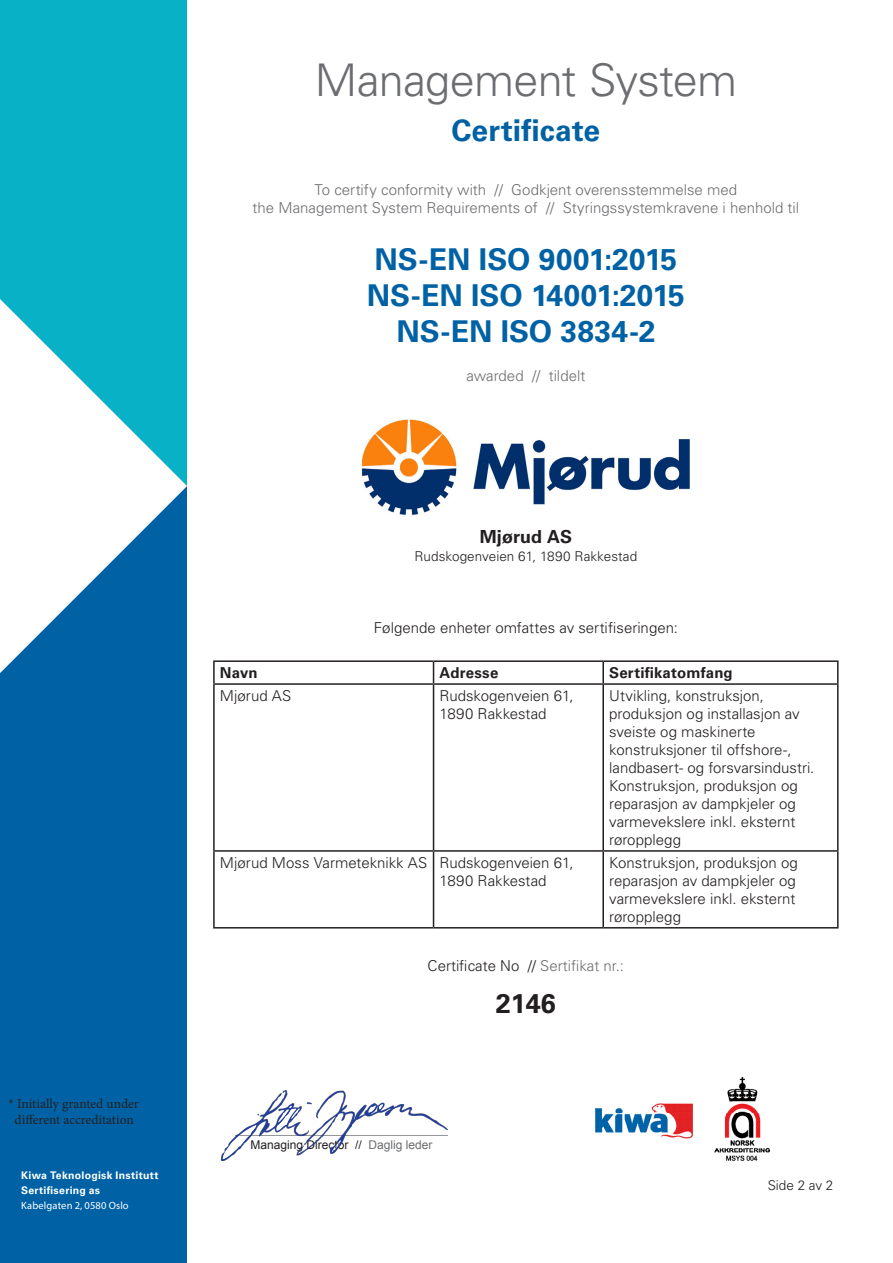
<style>
.page{position:relative;width:893px;height:1263px;background:#fff}
.page>*{position:absolute;margin:0;border:0;box-sizing:border-box;transform-origin:0 0}
.certificate_title{font:300 45px "Univers LT Std";letter-spacing:-.015em;color:#6c6d70}
.certificate{font:700 30px "Univers LT Std";color:#0062a5}
.t1{font:700 27px "Univers LT Std";color:#231f20}
.explanation_text{font:700 18px "Univers LT Std";letter-spacing:.005em;color:#231f20}
.explanation_text-2{font:300 15px/18px "Univers LT Std";color:#231f20}
.explanation_text-3{font:300 15px "Univers LT Std";color:#6c6d70}
.explanation_text-4{font:700 15px "Univers LT Std";letter-spacing:.01em;color:#231f20}
.t2{font:13.5px "Minion Pro";color:#231f20}
.explanation_text-5{font:300 13.5px "Univers LT Std";color:#231f20}
.t3{font:12px "Arial";color:#231f20}
.t4{font:700 10.5px/15px "Univers LT Std";letter-spacing:.025em;color:#fff}
.t5{font:10.5px "Myriad Pro";letter-spacing:.015em;color:#fff}
.s1{color:#6c6d70}
</style>
<div class="page">
<div style="left:0;top:486px;width:187px;height:777px;background:#0062a5"></div>
<div style="left:0;top:0;width:187px;height:486px;background:#09b1c7"></div>
<svg style="left:0;top:299px;width:187px;height:374px;fill:#fff"></svg>
<hr style="left:213px;top:660px;width:221px;height:2px;background:#231f20">
<hr style="left:213px;top:662px;width:2px;height:21px;background:#231f20">
<hr style="left:434px;top:660px;width:169px;height:2px;background:#231f20">
<svg style="left:433px;top:662px;width:1px;height:21px"></svg>
<hr style="left:603px;top:660px;width:236px;height:2px;background:#231f20">
<hr style="left:602px;top:662px;width:2px;height:21px;background:#231f20">
<hr style="left:837px;top:662px;width:2px;height:21px;background:#231f20">
<hr style="left:213px;top:683px;width:221px;height:2px;background:#231f20">
<hr style="left:213px;top:685px;width:2px;height:165px;background:#231f20">
<hr style="left:434px;top:683px;width:169px;height:2px;background:#231f20">
<hr style="left:433px;top:685px;width:1px;height:165px;background:#231f20">
<hr style="left:603px;top:683px;width:236px;height:2px;background:#231f20">
<hr style="left:602px;top:685px;width:2px;height:165px;background:#231f20">
<hr style="left:837px;top:685px;width:2px;height:165px;background:#231f20">
<hr style="left:213px;top:850px;width:221px;height:2px;background:#231f20">
<hr style="left:213px;top:852px;width:2px;height:75px;background:#231f20">
<hr style="left:434px;top:850px;width:169px;height:2px;background:#231f20">
<hr style="left:433px;top:852px;width:1px;height:75px;background:#231f20">
<hr style="left:603px;top:850px;width:236px;height:2px;background:#231f20">
<hr style="left:602px;top:852px;width:2px;height:75px;background:#231f20">
<hr style="left:837px;top:852px;width:2px;height:75px;background:#231f20">
<hr style="left:213px;top:927px;width:221px;height:1px;background:#231f20">
<hr style="left:434px;top:927px;width:169px;height:1px;background:#231f20">
<hr style="left:603px;top:927px;width:236px;height:1px;background:#231f20">
<img style="left:595px;top:1078px;width:174px;height:83px">
<img style="left:361px;top:419px;width:329px;height:96px">
<img style="left:222px;top:1090px;width:226px;height:71px">
<p class="t2" style="left:9px;top:1094px;width:132px">* Initially granted under</p>
<p class="t2" style="left:15px;top:1110px;width:121px">different accreditation</p>
<p class="t4" style="left:21px;top:1168px;width:139px">Kiwa Teknologisk Institutt<br>Sertifisering as</p>
<p class="t5" style="left:21px;top:1199px;width:109px">Kabelgaten 2, 0580 Oslo</p>
<p class="certificate_title" style="left:315px;top:53px;width:424px">Management System</p>
<p class="certificate" style="left:451px;top:113px;width:150px">Certificate</p>
<p class="explanation_text-3" style="left:315px;top:181px;width:424px">To certify conformity with // Godkjent overensstemmelse med</p>
<p class="explanation_text-3" style="left:253px;top:199px;width:548px">the Management System Requirements of // Styringssystemkravene i henhold til</p>
<p class="certificate" style="left:375px;top:242px;width:304px">NS-EN ISO 9001:2015</p>
<p class="certificate" style="left:367px;top:278px;width:319px">NS-EN ISO 14001:2015</p>
<p class="certificate" style="left:396px;top:314px;width:260px">NS-EN ISO 3834-2</p>
<p class="explanation_text-3" style="left:466px;top:367px;width:120px">awarded // tildelt</p>
<p class="explanation_text" style="left:480px;top:526px;width:94px">Mjørud AS</p>
<p class="explanation_text-5" style="left:415px;top:548px;width:224px">Rudskogenveien 61, 1890 Rakkestad</p>
<p class="explanation_text-2" style="left:374px;top:619px;width:306px">Følgende enheter omfattes av sertifiseringen:</p>
<p class="explanation_text-4" style="left:220px;top:664px;width:39px">Navn</p>
<p class="explanation_text-4" style="left:440px;top:664px;width:60px">Adresse</p>
<p class="explanation_text-4" style="left:609px;top:664px;width:125px">Sertifikatomfang</p>
<p class="explanation_text-2" style="left:220px;top:687px;width:73px">Mjørud AS</p>
<p class="explanation_text-2" style="left:440px;top:687px;width:136px">Rudskogenveien 61,<br>1890 Rakkestad</p>
<p class="explanation_text-2" style="left:609px;top:687px;width:156px">Utvikling, konstruksjon,</p>
<p class="explanation_text-2" style="left:609px;top:705px;width:192px">produksjon og installasjon av sveiste og maskinerte</p>
<p class="explanation_text-2" style="left:609px;top:741px;width:207px">konstruksjoner til offshore-, landbasert- og forsvarsindustri.<br>Konstruksjon, produksjon og reparasjon av dampkjeler og varmevekslere inkl. eksternt røropplegg</p>
<p class="explanation_text-2" style="left:220px;top:853px;width:209px">Mjørud Moss Varmeteknikk AS</p>
<p class="explanation_text-2" style="left:440px;top:853px;width:136px">Rudskogenveien 61,<br>1890 Rakkestad</p>
<p class="explanation_text-2" style="left:609px;top:853px;width:190px">Konstruksjon, produksjon og reparasjon av dampkjeler og varmevekslere inkl. eksternt røropplegg</p>
<p class="explanation_text-2" style="left:428px;top:956px;width:198px">Certificate No // <span class="s1">Sertifikat nr.:</span></p>
<p class="t1" style="left:496px;top:987px;width:62px">2146</p>
<p class="t3" style="left:251px;top:1136px;width:184px">Managing Director // <span class="s1">Daglig leder</span></p>
<p class="explanation_text-5" style="left:768px;top:1177px;width:67px">Side 2 av 2</p>
</div>
